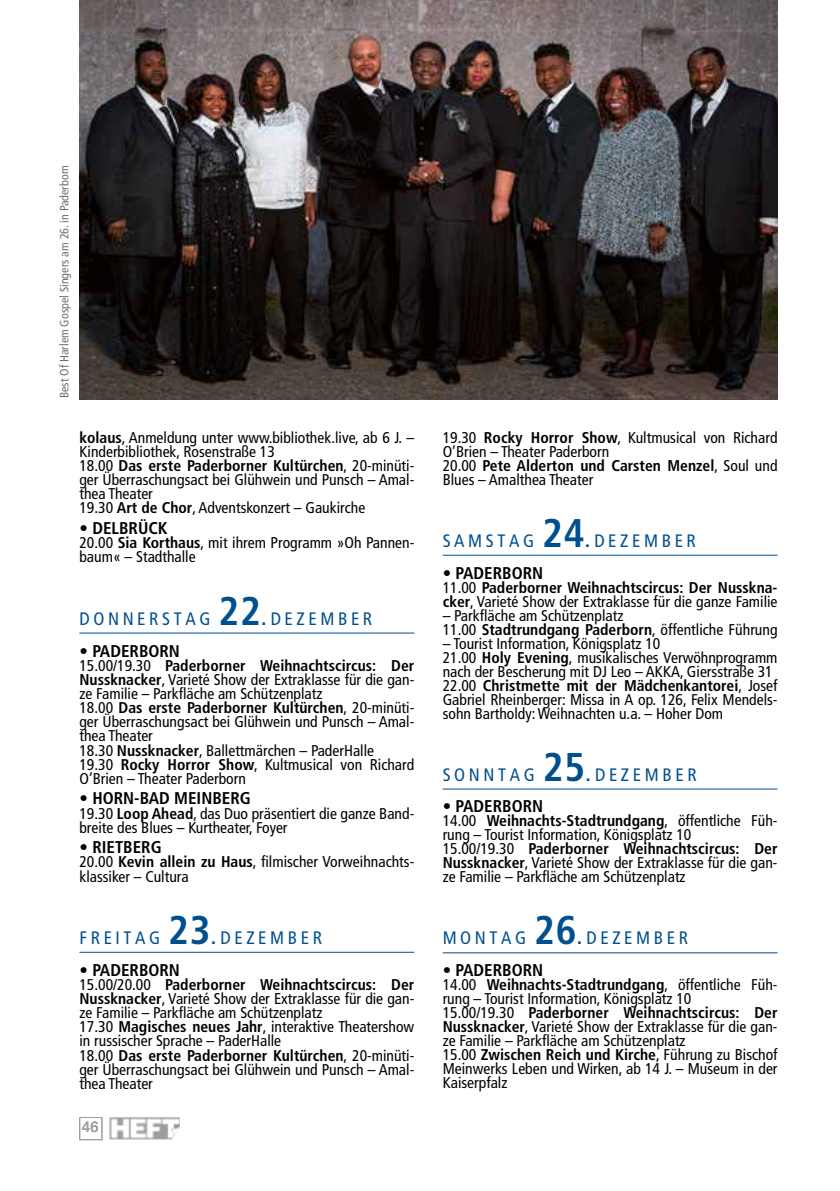
<style>
.page{position:relative;width:840px;height:1191px;background:#fff}
.page>*{position:absolute;margin:0;border:0;box-sizing:border-box;transform-origin:0 0}
.t1{font:700 condensed 40px "Frutiger";letter-spacing:.02em;color:#004f8e}
.t2{font:condensed 18px "Frutiger";letter-spacing:.2em;color:#004f8e}
.t3{font:700 condensed 17px "Frutiger";color:#000}
.t4{font:condensed 15.6px/14.2px "Frutiger";color:#000}
.t5{font:15px "Univers";color:#9c9d9d}
.t6{font:condensed 12px "Frutiger";color:#6f6f6e}
.s1{font-weight:700}
.s2{font-weight:900;font-size:16px}
</style>
<div class="page">
<img style="left:109px;top:1117px;width:71px;height:22px">
<div style="left:79px;top:1117px;width:23px;height:23px;border:1px solid #9c9d9d"></div>
<hr style="left:79px;top:632px;width:335px;height:1px;background:#004f8e">
<hr style="left:79px;top:951px;width:335px;height:1px;background:#004f8e">
<img style="left:79px;top:0;width:698px;height:400px">
<hr style="left:442px;top:555px;width:335px;height:1px;background:#004f8e">
<hr style="left:442px;top:788px;width:335px;height:1px;background:#004f8e">
<hr style="left:442px;top:952px;width:335px;height:1px;background:#004f8e">
<p class="t6" style="left:57px;top:398px;width:234px;rotate:-90deg">Best Of Harlem Gospel Singers am 26. in Paderborn</p>
<p class="t4" style="left:79px;top:430px;width:336px"><span class="s1">kolaus</span>, Anmeldung unter www.bibliothek.live, ab 6 J. – Kinderbibliothek, Rosenstraße 13<br>18.00 <span class="s1">Das erste Paderborner Kultürchen</span>, 20-minüti&shy;ger Überraschungsact bei Glühwein und Punsch – Amal&shy;thea Theater<br>19.30 <span class="s1">Art de Chor</span>, Adventskonzert – Gaukirche</p>
<p class="t3" style="left:79px;top:518px;width:90px">• DELBRÜCK</p>
<p class="t4" style="left:79px;top:536px;width:336px">20.00 <span class="s1">Sia Korthaus</span>, mit ihrem Programm »Oh Pannen&shy;baum« – Stadthalle</p>
<p class="t2" style="left:79px;top:608px;width:132px">DONNERSTAG</p>
<h1 class="t1" style="left:218px;top:587px;width:44px">22</h1>
<p class="t2" style="left:261px;top:608px;width:112px"><span class="s2">.</span> DEZEMBER</p>
<p class="t3" style="left:79px;top:640px;width:102px">• PADERBORN</p>
<p class="t4" style="left:79px;top:658px;width:336px">15.00/19.30 <span class="s1">Paderborner Weihnachtscircus: Der Nussknacker</span>, Varieté Show der Extraklasse für die gan&shy;ze Familie – Parkfläche am Schützenplatz<br>18.00 <span class="s1">Das erste Paderborner Kultürchen</span>, 20-minüti&shy;ger Überraschungsact bei Glühwein und Punsch – Amal&shy;thea Theater<br>18.30 <span class="s1">Nussknacker</span>, Ballettmärchen – PaderHalle<br>19.30 <span class="s1">Rocky Horror Show</span>, Kultmusical von Richard O’Brien – Theater Paderborn</p>
<p class="t3" style="left:79px;top:788px;width:173px">• HORN-BAD MEINBERG</p>
<p class="t4" style="left:79px;top:806px;width:336px">19.30 <span class="s1">Loop Ahead</span>, das Duo präsentiert die ganze Band&shy;breite des Blues – Kurtheater, Foyer</p>
<p class="t3" style="left:79px;top:837px;width:84px">• RIETBERG</p>
<p class="t4" style="left:79px;top:855px;width:336px">20.00 <span class="s1">Kevin allein zu Haus</span>, filmischer Vorweihnachts&shy;klassiker – Cultura</p>
<p class="t2" style="left:79px;top:927px;width:82px">FREITAG</p>
<h1 class="t1" style="left:168px;top:906px;width:44px">23</h1>
<p class="t2" style="left:211px;top:927px;width:112px"><span class="s2">.</span> DEZEMBER</p>
<p class="t3" style="left:79px;top:959px;width:102px">• PADERBORN</p>
<p class="t4" style="left:79px;top:977px;width:336px">15.00/20.00 <span class="s1">Paderborner Weihnachtscircus: Der Nussknacker</span>, Varieté Show der Extraklasse für die gan&shy;ze Familie – Parkfläche am Schützenplatz<br>17.30 <span class="s1">Magisches neues Jahr</span>, interaktive Theatershow in russischer Sprache – PaderHalle<br>18.00 <span class="s1">Das erste Paderborner Kultürchen</span>, 20-minüti&shy;ger Überraschungsact bei Glühwein und Punsch – Amal&shy;thea Theater</p>
<p class="t5" style="left:82px;top:1118px;width:18px">46</p>
<p class="t4" style="left:442px;top:430px;width:336px">19.30 <span class="s1">Rocky Horror Show</span>, Kultmusical von Richard O’Brien – Theater Paderborn<br>20.00 <span class="s1">Pete Alderton und Carsten Menzel</span>, Soul und Blues – Amalthea Theater</p>
<p class="t2" style="left:442px;top:530px;width:93px">SAMSTAG</p>
<h1 class="t1" style="left:542px;top:509px;width:44px">24</h1>
<p class="t2" style="left:585px;top:530px;width:112px"><span class="s2">.</span> DEZEMBER</p>
<p class="t3" style="left:442px;top:562px;width:102px">• PADERBORN</p>
<p class="t4" style="left:442px;top:580px;width:336px">11.00 <span class="s1">Paderborner Weihnachtscircus: Der Nusskna&shy;cker</span>, Varieté Show der Extraklasse für die ganze Familie</p>
<p class="t4" style="left:442px;top:608px;width:336px">– Parkfläche am Schützenplatz<br>11.00 <span class="s1">Stadtrundgang Paderborn</span>, öffentliche Führung</p>
<p class="t4" style="left:442px;top:636px;width:336px">– Tourist Information, Königsplatz 10<br>21.00 <span class="s1">Holy Evening</span>, musikalisches Verwöhnprogramm nach der Bescherung mit DJ Leo – AKKA, Giersstraße 31<br>22.00 <span class="s1">Christmette mit der Mädchenkantorei</span>, Josef Gabriel Rheinberger: Missa in A op. 126, Felix Mendels&shy;sohn Bartholdy: Weihnachten u.a. – Hoher Dom</p>
<p class="t2" style="left:442px;top:764px;width:93px">SONNTAG</p>
<h1 class="t1" style="left:542px;top:743px;width:44px">25</h1>
<p class="t2" style="left:585px;top:764px;width:112px"><span class="s2">.</span> DEZEMBER</p>
<p class="t3" style="left:442px;top:796px;width:102px">• PADERBORN</p>
<p class="t4" style="left:442px;top:814px;width:336px">14.00 <span class="s1">Weihnachts-Stadtrundgang</span>, öffentliche Füh&shy;rung – Tourist Information, Königsplatz 10<br>15.00/19.30 <span class="s1">Paderborner Weihnachtscircus: Der Nussknacker</span>, Varieté Show der Extraklasse für die gan&shy;ze Familie – Parkfläche am Schützenplatz</p>
<p class="t2" style="left:442px;top:927px;width:85px">MONTAG</p>
<h1 class="t1" style="left:534px;top:906px;width:44px">26</h1>
<p class="t2" style="left:577px;top:927px;width:112px"><span class="s2">.</span> DEZEMBER</p>
<p class="t3" style="left:442px;top:960px;width:102px">• PADERBORN</p>
<p class="t4" style="left:442px;top:977px;width:336px">14.00 <span class="s1">Weihnachts-Stadtrundgang</span>, öffentliche Füh&shy;rung – Tourist Information, Königsplatz 10<br>15.00/19.30 <span class="s1">Paderborner Weihnachtscircus: Der Nussknacker</span>, Varieté Show der Extraklasse für die gan&shy;ze Familie – Parkfläche am Schützenplatz<br>15.00 <span class="s1">Zwischen Reich und Kirche</span>, Führung zu Bischof Meinwerks Leben und Wirken, ab 14 J. – Museum in der Kaiserpfalz</p>
</div>
